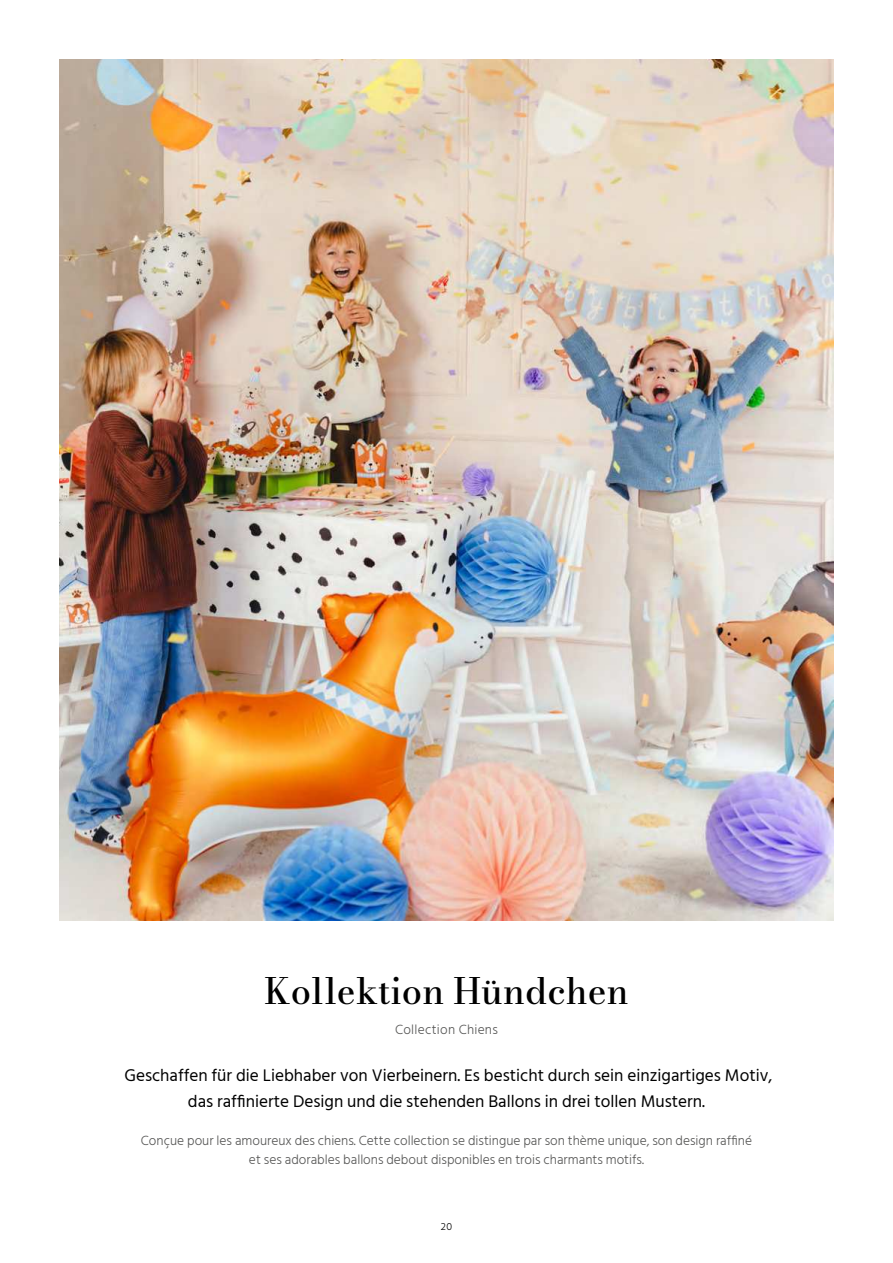
<style>
.page{position:relative;width:893px;height:1263px;background:#fff}
.page>*{position:absolute;margin:0;border:0;box-sizing:border-box;transform-origin:0 0}
.t1{font:500 36px "Bodoni Moda 9 pt";color:#000}
.t2{font:17.25px/26.1px "Hind Siliguri";color:#000;text-align:center}
.t3{font:300 13.5px/19.5px "Hind Siliguri";color:#575756;text-align:center}
.t4{font:300 13.5px "Hind Siliguri";letter-spacing:.02em;color:#575756}
.t5{font:300 10.5px "Hind Siliguri";color:#000}
</style>
<div class="page">
<img style="left:60px;top:60px;width:773px;height:860px">
<h1 class="t1" style="left:264px;top:970px;width:366px">Kollektion Hündchen</h1>
<p class="t4" style="left:395px;top:1024px;width:104px">Collection Chiens</p>
<p class="t2" style="left:124px;top:1062px;width:649px">Geschaffen für die Liebhaber von Vierbeinern. Es besticht durch sein einzigartiges Motiv, das raf昀椀nierte Design und die stehenden Ballons in drei tollen Mustern.</p>
<p class="t3" style="left:141px;top:1131px;width:613px">Conçue pour les amoureux des chiens. Cette collection se distingue par son thème unique, son design raf昀椀né et ses adorables ballons debout disponibles en trois charmants motifs.</p>
<p class="t5" style="left:441px;top:1222px;width:13px">20</p>
</div>
